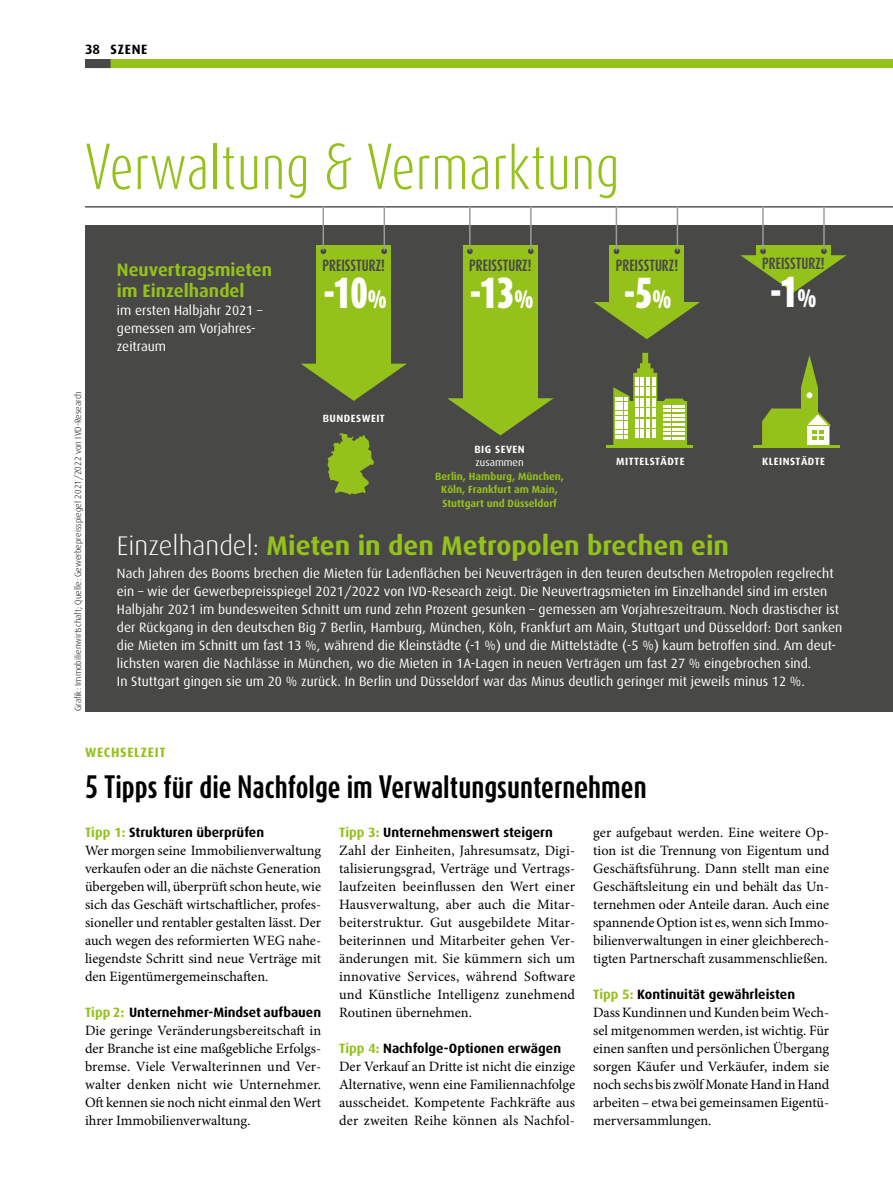
<style>
.page{position:relative;width:893px;height:1191px;background:#fff}
.page>*{position:absolute;margin:0;border:0;box-sizing:border-box;transform-origin:0 0}
.t1{font:300 54px "Dax Compact";color:#94c11a}
.t2{font:900 36px "Dax Compact";color:#fff}
.t3{font:700 27px "Dax Compact";color:#000}
.t4{font:700 27px "Dax";color:#94c11a}
.t5{font:700 18px/21px "Dax";color:#94c11a}
.t6{font:14.25px/18px "Minion Pro";color:#000;text-align:justify}
.t7{font:13.5px/18px "Dax";color:#fff}
.t8{font:700 13.5px "Dax";color:#000}
.t9{font:700 13.5px "Dax Compact";color:#484847}
.t10{font:700 13.5px "Dax";letter-spacing:.05em;color:#94c11a}
.t11{font:700 10.5px/13.5px "Dax";color:#94c11a;text-align:center}
.t12{font:700 10.5px "Dax";letter-spacing:.05em;color:#fff}
.t13{font:10.5px "Dax";color:#fff}
.t14{font:300 9px "Dax";color:#000}
.s1{font-size:21px}
.s2{font-weight:300;color:#fff}
.s3{color:#94c11a}
</style>
<div class="page">
<hr style="left:85px;top:207px;width:808px;height:1px;background:#000">
<div style="left:85px;top:59px;width:808px;height:9px;background:#94c11a"></div>
<div style="left:85px;top:59px;width:26px;height:9px;background:#484847"></div>
<div style="left:85px;top:225px;width:808px;height:486px;background:#484847"></div>
<svg style="left:301px;top:364px;width:105px;height:37px"></svg>
<div style="left:316px;top:245px;width:75px;height:124px;background:#94c11a"></div>
<svg style="left:381px;top:248px;width:6px;height:6px"></svg>
<svg style="left:320px;top:248px;width:6px;height:6px"></svg>
<hr style="left:322px;top:206px;width:2px;height:44px;background:#9c9c9d">
<hr style="left:384px;top:206px;width:1px;height:44px;background:#9c9c9d">
<svg style="left:328px;top:433px;width:46px;height:62px"></svg>
<svg style="left:447px;top:398px;width:106px;height:37px"></svg>
<div style="left:463px;top:245px;width:75px;height:160px;background:#94c11a"></div>
<svg style="left:528px;top:248px;width:6px;height:6px"></svg>
<svg style="left:467px;top:248px;width:6px;height:6px"></svg>
<hr style="left:469px;top:206px;width:2px;height:44px;background:#9c9c9d">
<hr style="left:530px;top:206px;width:2px;height:44px;background:#9c9c9d">
<svg style="left:594px;top:302px;width:106px;height:37px"></svg>
<div style="left:609px;top:245px;width:75px;height:61px;background:#94c11a"></div>
<svg style="left:674px;top:248px;width:6px;height:6px"></svg>
<svg style="left:614px;top:248px;width:5px;height:6px"></svg>
<hr style="left:616px;top:206px;width:1px;height:44px;background:#9c9c9d">
<hr style="left:677px;top:206px;width:1px;height:44px;background:#9c9c9d">
<div style="left:756px;top:245px;width:75px;height:16px;background:#94c11a"></div>
<svg style="left:740px;top:248px;width:107px;height:44px"></svg>
<hr style="left:762px;top:206px;width:2px;height:44px;background:#9c9c9d">
<hr style="left:823px;top:206px;width:2px;height:44px;background:#9c9c9d">
<div style="left:624px;top:401px;width:51px;height:45px;background:#94c11a"></div>
<div style="left:661px;top:401px;width:26px;height:44px;background:#94c11a"></div>
<svg style="left:663px;top:398px;width:22px;height:42px"></svg>
<svg style="left:613px;top:353px;width:44px;height:92px"></svg>
<hr style="left:607px;top:445px;width:86px;height:2px;background:#94c11a">
<div style="left:801px;top:387px;width:17px;height:60px;background:#94c11a"></div>
<svg style="left:762px;top:408px;width:69px;height:37px"></svg>
<hr style="left:753px;top:445px;width:87px;height:2px;background:#94c11a">
<svg style="left:801px;top:355px;width:17px;height:32px"></svg>
<div style="left:806px;top:392px;width:7px;height:7px;background:#fff;border-radius:50%"></div>
<div style="left:806px;top:391px;width:7px;height:8px;border:1px solid #94c11a;border-radius:50%"></div>
<p class="t8" style="left:85px;top:41px;width:64px">38 SZENE</p>
<h1 class="t1" style="left:85px;top:132px;width:536px">Verwaltung &amp; Vermarktung</h1>
<p class="t5" style="left:117px;top:260px;width:157px">Neuvertragsmieten im Einzelhandel</p>
<p class="t7" style="left:117px;top:302px;width:147px">im ersten Halbjahr 2021 – gemessen am Vorjahres&shy;zeitraum</p>
<p class="t9" style="left:323px;top:257px;width:64px">PREISSTURZ!</p>
<h2 class="t2" style="left:323px;top:270px;width:65px">-10<span class="s1">%</span></h2>
<p class="t9" style="left:469px;top:257px;width:64px">PREISSTURZ!</p>
<h2 class="t2" style="left:470px;top:270px;width:65px">-13<span class="s1">%</span></h2>
<p class="t9" style="left:616px;top:257px;width:64px">PREISSTURZ!</p>
<h2 class="t2" style="left:624px;top:270px;width:49px">-5<span class="s1">%</span></h2>
<p class="t9" style="left:762px;top:255px;width:64px">PREISSTURZ!</p>
<h2 class="t2" style="left:770px;top:269px;width:48px">-1<span class="s1">%</span></h2>
<p class="t14" style="left:73px;top:711px;width:322px;rotate:-90deg">Grafik: Immobilienwirtschaft; Quelle: Gewerbepreisspiegel 2021/2022 von IVD-Research</p>
<p class="t12" style="left:323px;top:412px;width:64px">BUNDESWEIT</p>
<p class="t12" style="left:474px;top:443px;width:52px">BIG SEVEN</p>
<p class="t13" style="left:476px;top:457px;width:50px">zusammen</p>
<p class="t11" style="left:435px;top:469px;width:130px">Berlin, Hamburg, München,<br>Köln, Frankfurt am Main,<br>Stuttgart und Düsseldorf</p>
<p class="t12" style="left:616px;top:456px;width:70px">MITTELSTÄDTE</p>
<p class="t12" style="left:762px;top:456px;width:64px">KLEINSTÄDTE</p>
<h3 class="t4" style="left:117px;top:530px;width:614px"><span class="s2">Einzelhandel:</span> Mieten in den Metropolen brechen ein</h3>
<p class="t7" style="left:117px;top:564px;width:727px">Nach Jahren des Booms brechen die Mieten für Ladenflächen bei Neuverträgen in den teuren deutschen Metropolen regelrecht ein – wie der Gewerbepreisspiegel 2021/2022 von IVD-Research zeigt. Die Neuvertragsmieten im Einzelhandel sind im ersten Halbjahr 2021 im bundesweiten Schnitt um rund zehn Prozent gesunken – gemessen am Vorjahreszeitraum. Noch drastischer ist der Rückgang in den deutschen Big 7 Berlin, Hamburg, München, Köln, Frankfurt am Main, Stuttgart und Düsseldorf: Dort sanken die Mieten im Schnitt um fast 13 %, während die Kleinstädte (-1 %) und die Mittelstädte (-5 %) kaum betroffen sind. Am deut&shy;lichsten waren die Nachlässe in München, wo die Mieten in 1A-Lagen in neuen Verträgen um fast 27 % eingebrochen sind.<br>In Stuttgart gingen sie um 20 % zurück. In Berlin und Düsseldorf war das Minus deutlich geringer mit jeweils minus 12 %.</p>
<p class="t10" style="left:85px;top:745px;width:82px">WECHSELZEIT</p>
<h3 class="t3" style="left:85px;top:769px;width:563px">5 Tipps für die Nachfolge im Verwaltungsunternehmen</h3>
<p class="t8" style="left:85px;top:825px;width:181px"><span class="s3">Tipp 1:</span> Strukturen überprüfen</p>
<p class="t6" style="left:85px;top:842px;width:238px">Wer morgen seine Immobilienverwaltung verkaufen oder an die nächste Generation übergeben will, überprüft schon heute, wie sich das Geschäft wirtschaftlicher, profes&shy;sioneller und rentabler gestalten lässt. Der auch wegen des reformierten WEG nahe&shy;liegendste Schritt sind neue Verträge mit den Eigentümergemeinschaften.</p>
<p class="t8" style="left:85px;top:1005px;width:238px"><span class="s3">Tipp 2:</span> Unternehmer-Mindset aufbauen</p>
<p class="t6" style="left:85px;top:1022px;width:238px">Die geringe Veränderungsbereitschaft in der Branche ist eine maßgebliche Erfolgs&shy;bremse. Viele Verwalterinnen und Ver&shy;walter denken nicht wie Unternehmer.<br>Oft kennen sie noch nicht einmal den Wert ihrer Immobilienverwaltung.</p>
<p class="t8" style="left:339px;top:825px;width:215px"><span class="s3">Tipp 3:</span> Unternehmenswert steigern</p>
<p class="t6" style="left:339px;top:842px;width:238px">Zahl der Einheiten, Jahresumsatz, Digi&shy;talisierungsgrad, Verträge und Vertrags&shy;laufzeiten beeinflussen den Wert einer Hausverwaltung, aber auch die Mitar&shy;beiterstruktur. Gut ausgebildete Mitar&shy;beiterinnen und Mitarbeiter gehen Ver&shy;änderungen mit. Sie kümmern sich um innovative Services, während Software und Künstliche Intelligenz zunehmend Routinen übernehmen.</p>
<p class="t8" style="left:339px;top:1041px;width:224px"><span class="s3">Tipp 4:</span> Nachfolge-Optionen erwägen</p>
<p class="t6" style="left:339px;top:1058px;width:238px">Der Verkauf an Dritte ist nicht die einzige Alternative, wenn eine Familiennachfolge ausscheidet. Kompetente Fachkräfte aus der zweiten Reihe können als Nachfol-</p>
<p class="t6" style="left:593px;top:824px;width:238px">ger aufgebaut werden. Eine weitere Op&shy;tion ist die Trennung von Eigentum und Geschäftsführung. Dann stellt man eine Geschäftsleitung ein und behält das Un&shy;ternehmen oder Anteile daran. Auch eine spannende Option ist es, wenn sich Immo&shy;bilienverwaltungen in einer gleichberech&shy;tigten Partnerschaft zusammenschließen.</p>
<p class="t8" style="left:593px;top:987px;width:204px"><span class="s3">Tipp 5:</span> Kontinuität gewährleisten</p>
<p class="t6" style="left:593px;top:1004px;width:238px">Dass Kundinnen und Kunden beim Wech&shy;sel mitgenommen werden, ist wichtig. Für einen sanften und persönlichen Übergang sorgen Käufer und Verkäufer, indem sie noch sechs bis zwölf Monate Hand in Hand arbeiten – etwa bei gemeinsamen Eigentü&shy;merversammlungen.</p>
</div>
